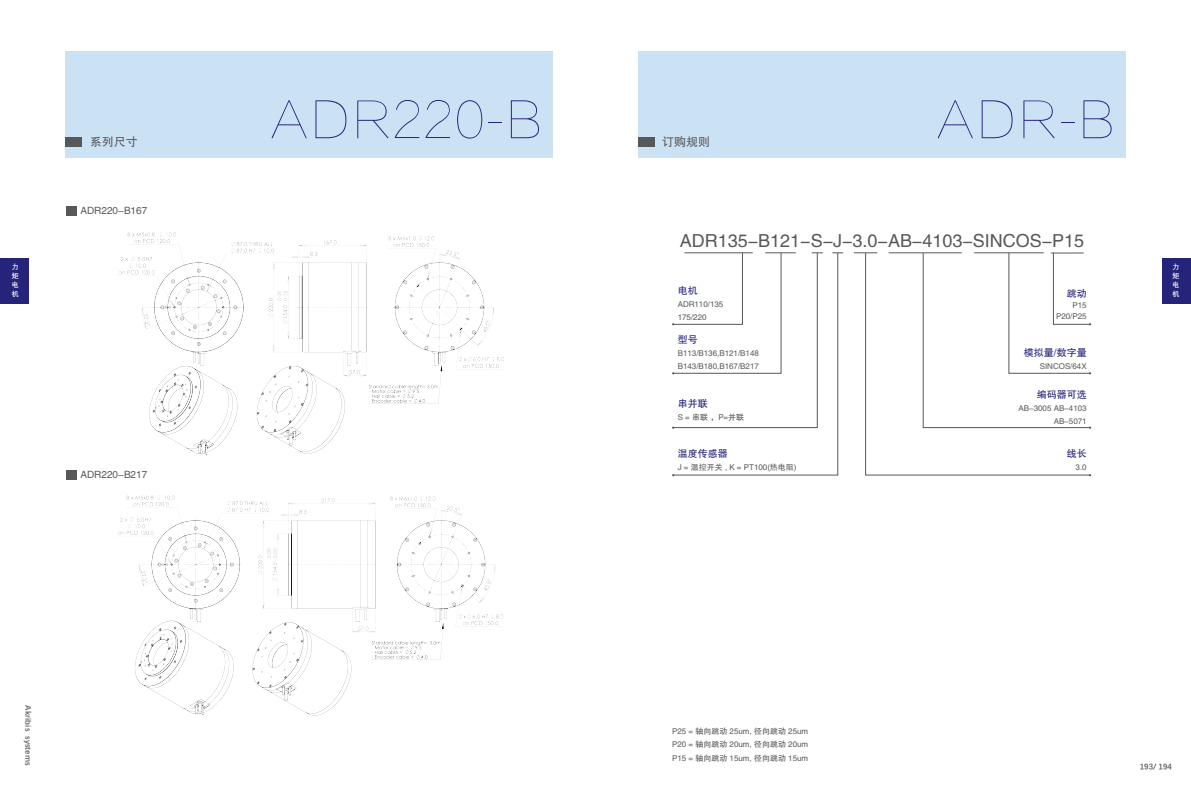
<style>
.page{position:relative;width:1191px;height:791px;background:#fff}
.page>*{position:absolute;margin:0;border:0;box-sizing:border-box;transform-origin:0 0}
.t1{font:50px "FZLTCXHJW GB1 0";color:#26237b}
.t2{font:18px "FZHTJW GB1 0";color:#57585a}
.t3{font:12px "FZHTJW GB1 0";color:#57585a}
.t4{font:10px "FZHTJW GB1 0";color:#26237b}
.t5{font:10px "FZHTJW GB1 0";color:#57585a}
.t6{font:8px/13px "FZHTJW GB1 0";color:#57585a}
.t7{font:700 8px "Deng Xian";letter-spacing:.02em;color:#57585a}
.t8{font:700 7px/9.1px "Deng Xian";color:#fff;text-align:justify}
</style>
<div class="page">
<div style="left:638px;top:51px;width:487px;height:107px;background:#cbe2f5"></div>
<div style="left:638px;top:137px;width:16px;height:10px;background:#57585a"></div>
<div style="left:65px;top:51px;width:488px;height:107px;background:#cbe2f5"></div>
<div style="left:66px;top:137px;width:16px;height:10px;background:#57585a"></div>
<div style="left:1162px;top:258px;width:29px;height:45px;background:#26237b"></div>
<div style="left:0;top:258px;width:29px;height:45px;background:#26237b"></div>
<div style="left:66px;top:206px;width:11px;height:10px;background:#57585a"></div>
<div style="left:66px;top:470px;width:11px;height:9px;background:#57585a"></div>
<svg style="left:672px;top:252px;width:171px;height:224px"></svg>
<svg style="left:865px;top:252px;width:225px;height:224px"></svg>
<svg style="left:922px;top:252px;width:169px;height:177px"></svg>
<img style="left:119px;top:232px;width:385px;height:223px">
<img style="left:118px;top:495px;width:386px;height:221px">
<h3 class="t3" style="left:90px;top:135px;width:49px">系列尺寸</h3>
<p class="t5" style="left:80px;top:205px;width:68px">ADR220-B167</p>
<h1 class="t1" style="left:269px;top:94px;width:275px">ADR220-B</h1>
<h3 class="t3" style="left:662px;top:135px;width:49px">订购规则</h3>
<h1 class="t1" style="left:935px;top:94px;width:182px">ADR-B</h1>
<h2 class="t2" style="left:680px;top:230px;width:406px">ADR135-B121-S-J-3.0-AB-4103-SINCOS-P15</h2>
<p class="t8" style="left:12px;top:262px;width:8px">力矩电机</p>
<p class="t8" style="left:1172px;top:262px;width:8px">力矩电机</p>
<p class="t4" style="left:677px;top:285px;width:21px">电机</p>
<p class="t6" style="left:677px;top:298px;width:47px">ADR110/135<br>175/220</p>
<p class="t4" style="left:1066px;top:288px;width:21px">跳动</p>
<p class="t6" style="left:1056px;top:300px;width:32px;line-height:11px;text-align:right">P15<br>P20/P25</p>
<p class="t5" style="left:80px;top:469px;width:68px">ADR220-B217</p>
<p class="t7" style="left:34px;top:705px;width:62px;rotate:90deg">Akribis systems</p>
<p class="t4" style="left:677px;top:334px;width:21px">型号</p>
<p class="t6" style="left:677px;top:347px;width:83px">B113/B136,B121/B148<br>B143/B180,B167/B217</p>
<p class="t4" style="left:677px;top:398px;width:31px">串并联</p>
<p class="t6" style="left:677px;top:411px;width:68px">S = 串联 ，P=并联</p>
<p class="t4" style="left:677px;top:448px;width:51px">温度传感器</p>
<p class="t6" style="left:677px;top:461px;width:120px">J = 温控开关 , K = PT100(热电阻)</p>
<p class="t6" style="left:672px;top:724px;width:138px">P25 = 轴向跳动 25um, 径向跳动 25um</p>
<p class="t6" style="left:672px;top:738px;width:138px">P20 = 轴向跳动 20um, 径向跳动 20um</p>
<p class="t6" style="left:672px;top:752px;width:138px">P15 = 轴向跳动 15um, 径向跳动 15um</p>
<p class="t4" style="left:1024px;top:347px;width:64px">模拟量/数字量</p>
<p class="t6" style="left:1039px;top:359px;width:48px">SINCOS/64X</p>
<p class="t4" style="left:1036px;top:388px;width:51px">编码器可选</p>
<p class="t6" style="left:1018px;top:401px;width:70px;text-align:right">AB-3005 AB-4103<br>AB-5071</p>
<p class="t4" style="left:1066px;top:448px;width:21px">线长</p>
<p class="t6" style="left:1075px;top:461px;width:13px">3.0</p>
<p class="t7" style="left:1139px;top:761px;width:34px">193/ 194</p>
</div>
